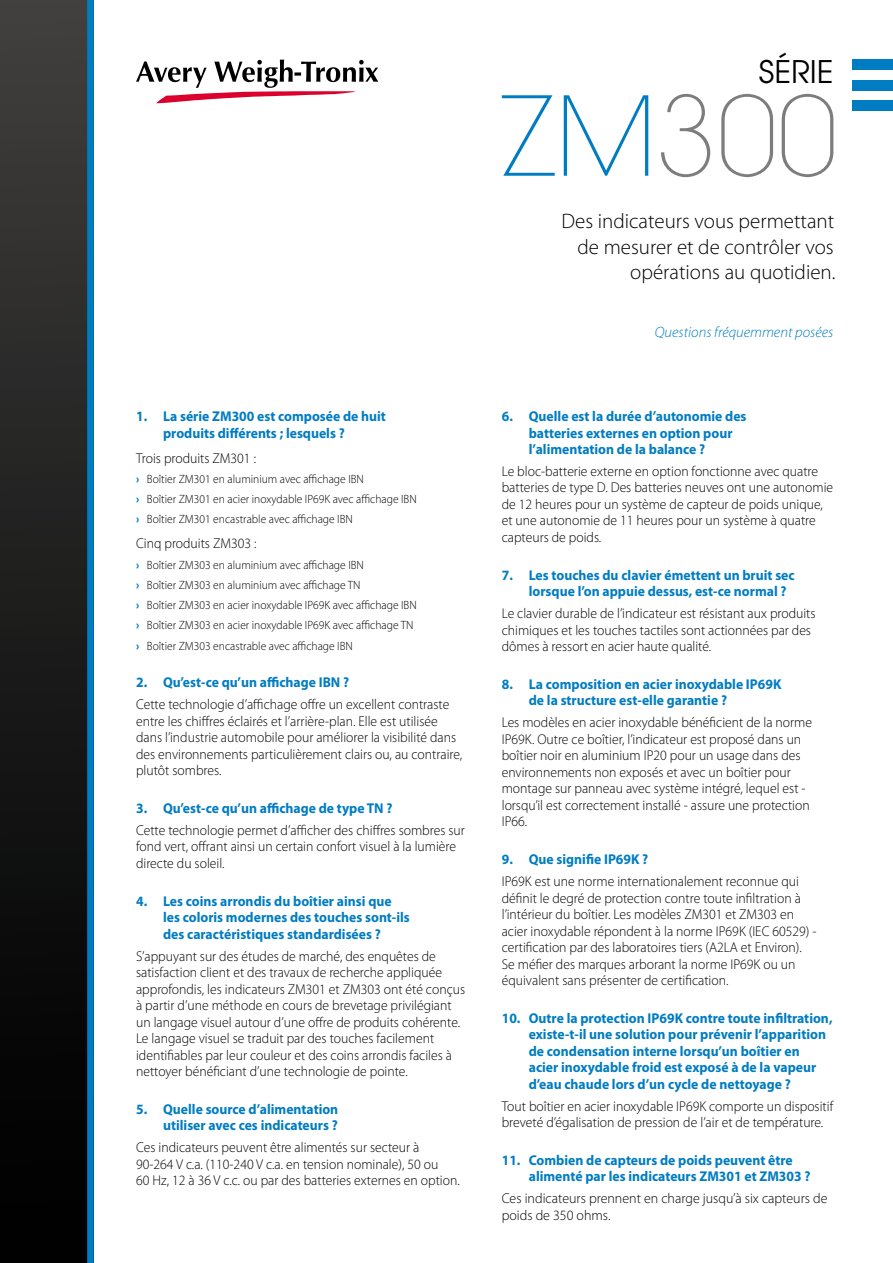
<style>
.page{position:relative;width:893px;height:1263px;background:#fff}
.page>*{position:absolute;margin:0;border:0;box-sizing:border-box;transform-origin:0 0}
.t1{font:200 108.75px "Avant Garde";color:#7d7d7d}
.t2{font:31.05px "Avant Garde";color:#000}
.t3{font:300 21px/25.2px "Myriad Pro";color:#000;text-align:right}
.t4{font:italic 300 15px "Myriad Pro";color:#007cc2}
.IN_-_Body_Copy{font:300 14.25px/16.5px "Myriad Pro";color:#000;scale:.96 1}
.FAQ_item{font:700 14.25px/16.5px "Myriad Pro";color:#007cc2;scale:.96 1}
.IN_-_Body_Copy-2{font:300 14.25px/16.5px "Myriad Pro";color:#000}
.IN_-_Specs_Bullet{font:300 12px "Myriad Pro";color:#000;scale:.96 1}
.s1{font-weight:900;color:#007cc2}
.s2{color:#007cc2}
</style>
<div class="page">
<div style="left:0;top:0;width:94px;height:1263px;background:linear-gradient(to bottom,#403f3d,#000)"></div>
<div style="left:852px;top:60px;width:41px;height:10px;background:#007cc2"></div>
<div style="left:852px;top:80px;width:41px;height:10px;background:#007cc2"></div>
<div style="left:852px;top:100px;width:41px;height:11px;background:#007cc2"></div>
<svg style="left:136px;top:60px;width:242px;height:43px"></svg>
<div style="left:87px;top:0;width:7px;height:1263px;background:#007cc2"></div>
<p class="FAQ_item" style="left:163px;top:408px;width:234px;text-indent:-27px">1. La série ZM300 est composée de huit produits différents ; lesquels ?</p>
<p class="IN_-_Body_Copy" style="left:136px;top:449px;width:126px">Trois produits ZM301 :</p>
<p class="IN_-_Specs_Bullet" style="left:136px;top:472px;width:239px"><span class="s1">›</span> Boîtier ZM301 en aluminium avec affichage IBN</p>
<p class="IN_-_Specs_Bullet" style="left:136px;top:492px;width:294px"><span class="s1">›</span> Boîtier ZM301 en acier inoxydable IP69K avec affichage IBN</p>
<p class="IN_-_Specs_Bullet" style="left:136px;top:512px;width:227px"><span class="s1">›</span> Boîtier ZM301 encastrable avec affichage IBN</p>
<p class="IN_-_Body_Copy" style="left:136px;top:535px;width:127px">Cinq produits ZM303 :</p>
<p class="IN_-_Specs_Bullet" style="left:136px;top:557px;width:239px"><span class="s1">›</span> Boîtier ZM303 en aluminium avec affichage IBN</p>
<p class="IN_-_Specs_Bullet" style="left:136px;top:578px;width:235px"><span class="s1">›</span> Boîtier ZM303 en aluminium avec affichage TN</p>
<p class="IN_-_Specs_Bullet" style="left:136px;top:598px;width:294px"><span class="s1">›</span> Boîtier ZM303 en acier inoxydable IP69K avec affichage IBN</p>
<p class="IN_-_Specs_Bullet" style="left:136px;top:618px;width:290px"><span class="s1">›</span> Boîtier ZM303 en acier inoxydable IP69K avec affichage TN</p>
<p class="IN_-_Specs_Bullet" style="left:136px;top:638px;width:227px"><span class="s1">›</span> Boîtier ZM303 encastrable avec affichage IBN</p>
<p class="FAQ_item" style="left:136px;top:674px;width:224px">2. Qu’est-ce qu’un affichage IBN ?</p>
<p class="IN_-_Body_Copy" style="left:136px;top:696px;width:341px">Cette technologie d’affichage offre un excellent contraste entre les chiffres éclairés et l’arrière-plan. Elle est utilisée dans l’industrie automobile pour améliorer la visibilité dans des environnements particulièrement clairs ou, au contraire, plutôt sombres.</p>
<p class="FAQ_item" style="left:136px;top:800px;width:269px">3. Qu’est-ce qu’un affichage de type TN ?</p>
<p class="IN_-_Body_Copy" style="left:136px;top:822px;width:344px">Cette technologie permet d’afficher des chiffres sombres sur fond vert, offrant ainsi un certain confort visuel à la lumière directe du soleil.</p>
<p class="FAQ_item" style="left:163px;top:893px;width:258px;text-indent:-27px">4. Les coins arrondis du boîtier ainsi que les coloris modernes des touches sont-ils des caractéristiques standardisées ?</p>
<p class="IN_-_Body_Copy" style="left:136px;top:947px;width:344px">S’appuyant sur des études de marché, des enquêtes de satisfaction client et des travaux de recherche appliquée approfondis, les indicateurs ZM301 et ZM303 ont été conçus à partir d’une méthode en cours de brevetage privilégiant un langage visuel autour d’une offre de produits cohérente.<br>Le langage visuel se traduit par des touches facilement identifiables par leur couleur et des coins arrondis faciles à nettoyer bénéficiant d’une technologie de pointe.</p>
<p class="FAQ_item" style="left:136px;top:1101px;width:212px;text-align:right">5. Quelle source d’alimentation utiliser avec ces indicateurs ?</p>
<p class="IN_-_Body_Copy" style="left:136px;top:1139px;width:339px">Ces indicateurs peuvent être alimentés sur secteur à<br>90-264 V c.a. (110-240 V c.a. en tension nominale), 50 ou<br>60 Hz, 12 à 36 V c.c. ou par des batteries externes en option.</p>
<p class="t2" style="left:759px;top:52px;width:76px">SÉRIE</p>
<p class="t1" style="left:501px;top:72px;width:338px"><span class="s2">ZM</span>300</p>
<p class="t3" style="left:561px;top:209px;width:276px">Des indicateurs vous permettant de mesurer et de contrôler vos opérations au quotidien.</p>
<p class="t4" style="left:655px;top:324px;width:180px">Questions fréquemment posées</p>
<p class="FAQ_item" style="left:529px;top:408px;width:228px;text-indent:-27px">6. Quelle est la durée d’autonomie des batteries externes en option pour l’alimentation de la balance ?</p>
<p class="IN_-_Body_Copy" style="left:502px;top:463px;width:347px">Le bloc-batterie externe en option fonctionne avec quatre batteries de type D. Des batteries neuves ont une autonomie de 12 heures pour un système de capteur de poids unique, et une autonomie de 11 heures pour un système à quatre capteurs de poids.</p>
<p class="FAQ_item" style="left:529px;top:567px;width:278px;text-indent:-27px">7. Les touches du clavier émettent un bruit sec lorsque l’on appuie dessus, est-ce normal ?</p>
<p class="IN_-_Body_Copy" style="left:502px;top:605px;width:328px">Le clavier durable de l’indicateur est résistant aux produits chimiques et les touches tactiles sont actionnées par des dômes à ressort en acier haute qualité.</p>
<p class="FAQ_item" style="left:529px;top:676px;width:265px;text-indent:-27px">8. La composition en acier inoxydable IP69K de la structure est-elle garantie ?</p>
<p class="IN_-_Body_Copy" style="left:502px;top:714px;width:325px">Les modèles en acier inoxydable bénéficient de la norme IP69K. Outre ce boîtier, l’indicateur est proposé dans un boîtier noir en aluminium IP20 pour un usage dans des environnements non exposés et avec un boîtier pour montage sur panneau avec système intégré, lequel est - lorsqu’il est correctement installé - assure une protection IP66.</p>
<p class="FAQ_item" style="left:502px;top:851px;width:154px">9. Que signifie IP69K ?</p>
<p class="IN_-_Body_Copy" style="left:502px;top:873px;width:329px">IP69K est une norme internationalement reconnue qui définit le degré de protection contre toute infiltration à l’intérieur du boîtier. Les modèles ZM301 et ZM303 en acier inoxydable répondent à la norme IP69K (IEC 60529) - certification par des laboratoires tiers (A2LA et Environ).<br>Se méfier des marques arborant la norme IP69K ou un équivalent sans présenter de certification.</p>
<p class="FAQ_item" style="left:529px;top:1010px;width:318px;text-indent:-27px">10. Outre la protection IP69K contre toute infiltration, existe-t-il une solution pour prévenir l’apparition de condensation interne lorsqu’un boîtier en acier inoxydable froid est exposé à de la vapeur d’eau chaude lors d’un cycle de nettoyage ?</p>
<p class="IN_-_Body_Copy" style="left:502px;top:1097px;width:347px">Tout boîtier en acier inoxydable IP69K comporte un dispositif breveté d’égalisation de pression de l’air et de température.</p>
<p class="FAQ_item" style="left:529px;top:1152px;width:295px;text-indent:-27px">11. Combien de capteurs de poids peuvent être alimenté par les indicateurs ZM301 et ZM303 ?</p>
<p class="IN_-_Body_Copy-2" style="left:502px;top:1190px;width:327px">Ces indicateurs prennent en charge jusqu’à six capteurs de poids de 350 ohms.</p>
</div>
